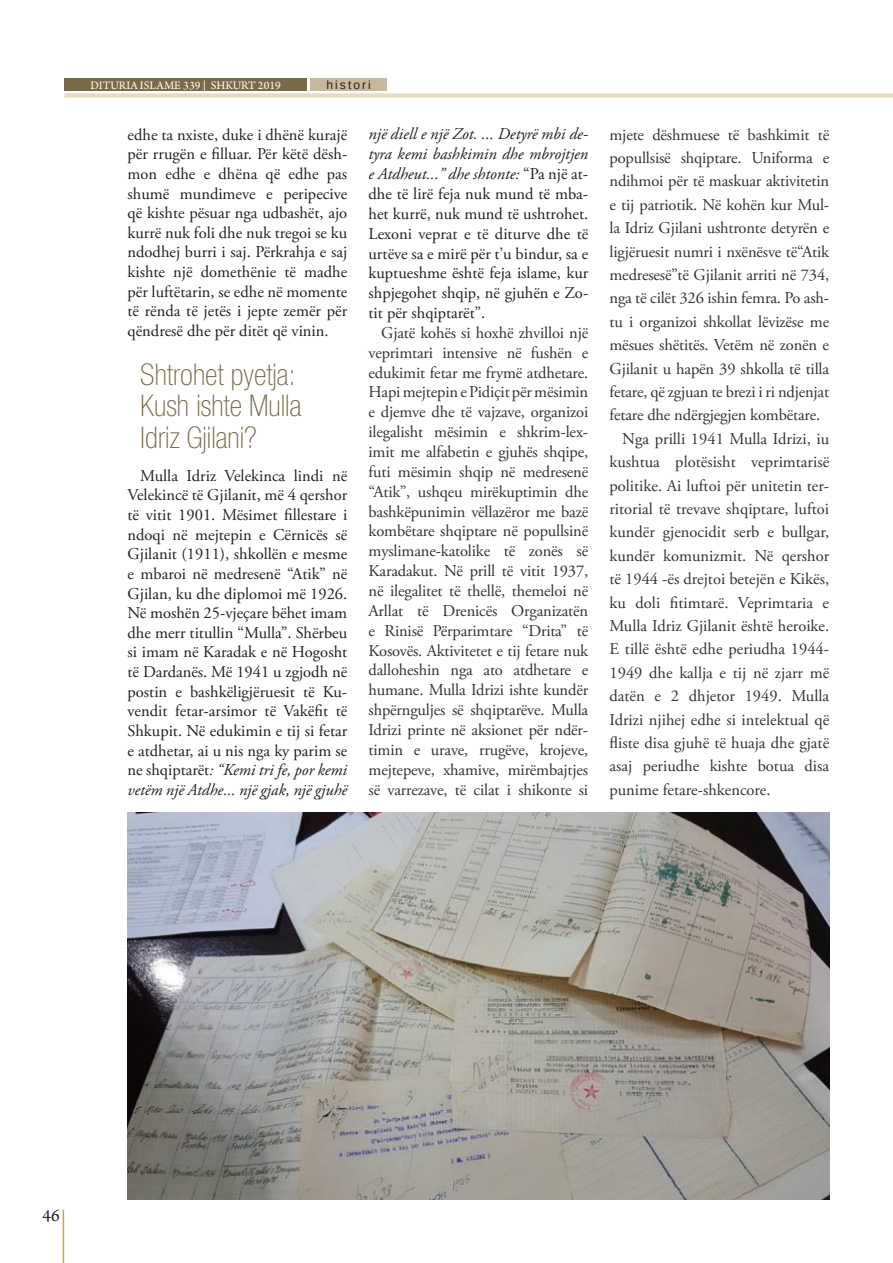
<style>
.page{position:relative;width:893px;height:1263px;background:#fff}
.page>*{position:absolute;margin:0;border:0;box-sizing:border-box;transform-origin:0 0}
.t1{font:100 condensed 30px/31.7px "Helvetica Neue LT Pro";color:#7a6a47}
.t2{font:18px "Arno Pro";color:#231f20}
.t3{font:16.5px/19.8px "Adobe Garamond Pro";letter-spacing:-.01em;color:#313232;text-align:justify}
.t4{font:16.5px/19.6px "Adobe Garamond Pro";color:#231f20;text-align:justify}
.t5{font:12px "Arno Pro";color:#fff}
.t6{font:12px "Arimo";letter-spacing:.17em;color:#231f20}
.s1{font-style:italic}
</style>
<div class="page">
<div style="left:64px;top:93px;width:829px;height:5px;background:#e9dcbe"></div>
<hr style="left:63px;top:1210px;width:1px;height:53px;background:#c7a559">
<img style="left:128px;top:812px;width:701px;height:387px">
<svg style="left:64px;top:78px;width:323px;height:13px;background:#8d7e5c"></svg>
<p class="t5" style="left:90px;top:78px;width:192px">DITURIA ISLAME 339 | SHKURT 2019</p>
<p class="t6" style="left:327px;top:77px;width:46px">histori</p>
<p class="t4" style="left:128px;top:125px;width:221px">edhe ta nxiste, duke i dhënë kurajë për rrugën e filluar. Për këtë dësh&shy;mon edhe e dhëna që edhe pas shumë mundimeve e peripecive që kishte pësuar nga udbashët, ajo kurrë nuk foli dhe nuk tregoi se ku ndodhej burri i saj. Përkrahja e saj kishte një domethënie të madhe për luftëtarin, se edhe në momente të rënda të jetës i jepte zemër për qëndresë dhe për ditët që vinin.</p>
<h1 class="t1" style="left:140px;top:360px;width:163px">Shtrohet pyetja:<br>Kush ishte Mulla<br>Idriz Gjilani?</h1>
<p class="t4" style="left:128px;top:466px;width:221px;text-indent:13px">Mulla Idriz Velekinca lindi në Velekincë të Gjilanit, më 4 qershor të vitit 1901. Mësimet fillestare i ndoqi në mejtepin e Cërnicës së Gjilanit (1911), shkollën e mesme e mbaroi në medresenë “Atik” në Gjilan, ku dhe diplomoi më 1926.<br>Në moshën 25-vjeçare bëhet imam dhe merr titullin “Mulla”. Shërbeu si imam në Karadak e në Hogosht të Dardanës. Më 1941 u zgjodh në postin e bashkëligjëruesit të Ku&shy;vendit fetar-arsimor të Vakëfit të Shkupit. Në edukimin e tij si fetar e atdhetar, ai u nis nga ky parim se ne shqiptarët<span class="s1">: “Kemi tri fe, por kemi vetëm një Atdhe... një gjak, një gjuhë</span></p>
<p class="t4" style="left:369px;top:125px;width:221px"><span class="s1">një diell e një Zot. ... Detyrë mbi de&shy;tyra kemi bashkimin dhe mbrojtjen e Atdheut...” dhe shtonte:</span> “Pa një at&shy;dhe të lirë feja nuk mund të mba&shy;het kurrë, nuk mund të ushtrohet.<br>Lexoni veprat e të diturve dhe të urtëve sa e mirë për t’u bindur, sa e kuptueshme është feja islame, kur shpjegohet shqip, në gjuhën e Zo&shy;tit për shqiptarët”.</p>
<p class="t3" style="left:369px;top:323px;width:221px;text-indent:13px">Gjatë kohës si hoxhë zhvilloi një veprimtari intensive në fushën e edukimit fetar me frymë atdhetare.<br>Hapi mejtepin e Pidiçit për mësimin e djemve dhe të vajzave, organizoi ilegalisht mësimin e shkrim-lex&shy;imit me alfabetin e gjuhës shqipe, futi mësimin shqip në medresenë “Atik”, ushqeu mirëkuptimin dhe bashkëpunimin vëllazëror me bazë kombëtare shqiptare në popullsinë myslimane-katolike të zonës së Karadakut. Në prill të vitit 1937, në ilegalitet të thellë, themeloi në Arllat të Drenicës Organizatën e Rinisë Përparimtare “Drita” të Kosovës. Aktivitetet e tij fetare nuk dalloheshin nga ato atdhetare e humane. Mulla Idrizi ishte kundër shpërnguljes së shqiptarëve. Mulla Idrizi printe në aksionet për ndër&shy;timin e urave, rrugëve, krojeve, mejtepeve, xhamive, mirëmbajtjes së varrezave, të cilat i shikonte si</p>
<p class="t3" style="left:609px;top:125px;width:221px">mjete dëshmuese të bashkimit të</p>
<p class="t3" style="left:609px;top:148px;width:221px">popullsisë shqiptare. Uniforma e</p>
<p class="t3" style="left:609px;top:172px;width:221px">ndihmoi për të maskuar aktivitetin</p>
<p class="t3" style="left:609px;top:195px;width:221px">e tij patriotik. Në kohën kur Mul-</p>
<p class="t3" style="left:609px;top:219px;width:221px">la Idriz Gjilani ushtronte detyrën e</p>
<p class="t3" style="left:609px;top:242px;width:221px">ligjëruesit numri i nxënësve të“Atik</p>
<p class="t3" style="left:609px;top:265px;width:221px">medresesë”të Gjilanit arriti në 734,</p>
<p class="t3" style="left:609px;top:289px;width:221px">nga të cilët 326 ishin femra. Po ash-</p>
<p class="t3" style="left:609px;top:312px;width:221px">tu i organizoi shkollat lëvizëse me</p>
<p class="t3" style="left:609px;top:336px;width:221px">mësues shëtitës. Vetëm në zonën e</p>
<p class="t3" style="left:609px;top:359px;width:221px">Gjilanit u hapën 39 shkolla të tilla</p>
<p class="t3" style="left:609px;top:382px;width:221px">fetare, që zgjuan te brezi i ri ndjenjat</p>
<p class="t3" style="left:609px;top:406px;width:212px">fetare dhe ndërgjegjen kombëtare.</p>
<p class="t3" style="left:622px;top:429px;width:208px">Nga prilli 1941 Mulla Idrizi, iu</p>
<p class="t3" style="left:609px;top:453px;width:221px">kushtua plotësisht veprimtarisë</p>
<p class="t3" style="left:609px;top:476px;width:221px">politike. Ai luftoi për unitetin ter-</p>
<p class="t3" style="left:609px;top:499px;width:221px">ritorial të trevave shqiptare, luftoi</p>
<p class="t3" style="left:609px;top:523px;width:221px">kundër gjenocidit serb e bullgar,</p>
<p class="t3" style="left:609px;top:546px;width:221px">kundër komunizmit. Në qershor</p>
<p class="t3" style="left:609px;top:570px;width:221px">të 1944 -ës drejtoi betejën e Kikës,</p>
<p class="t3" style="left:609px;top:593px;width:221px">ku doli fitimtarë. Veprimtaria e</p>
<p class="t3" style="left:609px;top:616px;width:221px">Mulla Idriz Gjilanit është heroike.</p>
<p class="t3" style="left:609px;top:640px;width:221px">E tillë është edhe periudha 1944-</p>
<p class="t3" style="left:609px;top:663px;width:221px">1949 dhe kallja e tij në zjarr më</p>
<p class="t3" style="left:609px;top:687px;width:221px">datën e 2 dhjetor 1949. Mulla</p>
<p class="t3" style="left:609px;top:710px;width:221px">Idrizi njihej edhe si intelektual që</p>
<p class="t3" style="left:609px;top:733px;width:221px">fliste disa gjuhë të huaja dhe gjatë</p>
<p class="t3" style="left:609px;top:757px;width:221px">asaj periudhe kishte botua disa</p>
<p class="t3" style="left:609px;top:780px;width:163px">punime fetare-shkencore.</p>
<p class="t2" style="left:43px;top:1205px;width:19px">46</p>
</div>
